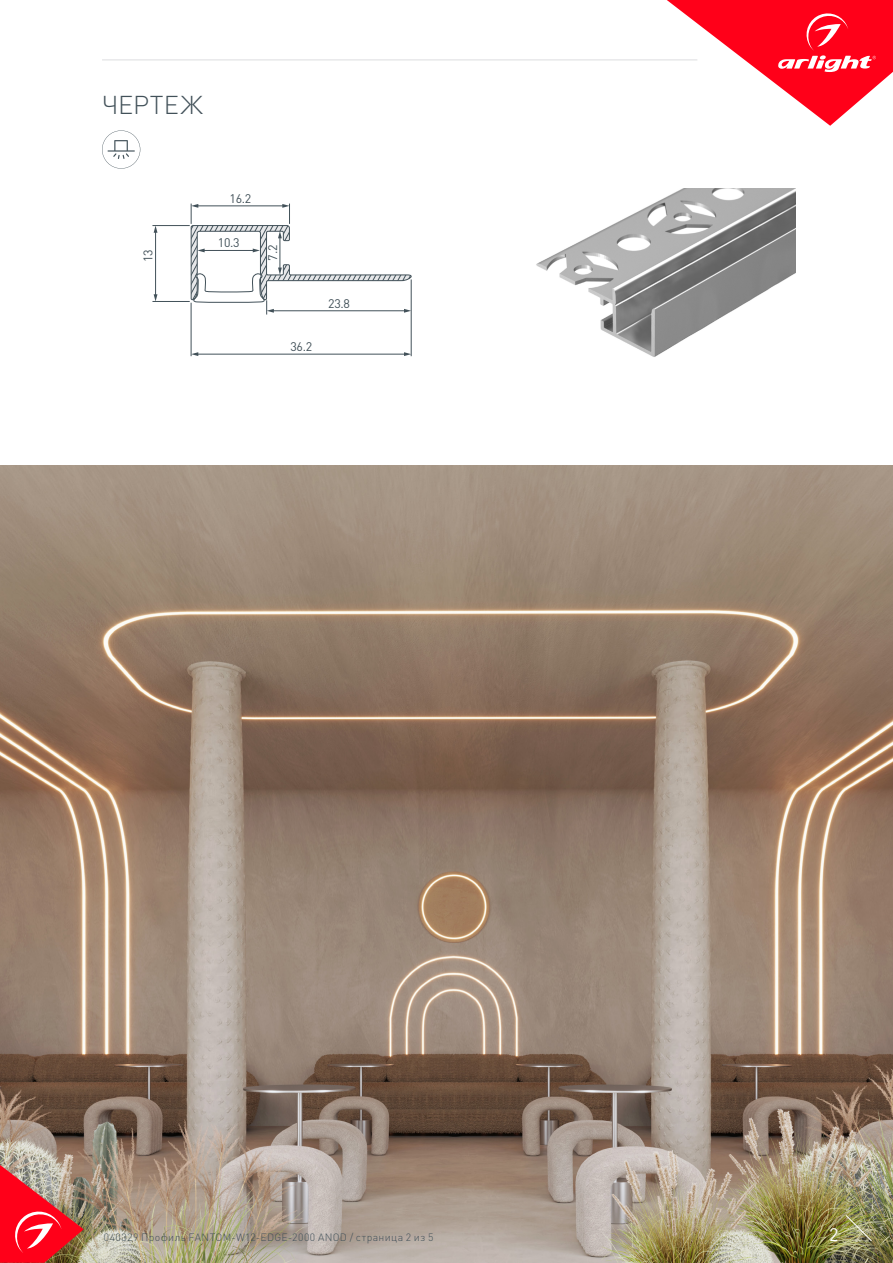
<style>
.page{position:relative;width:893px;height:1263px;background:#fff}
.page>*{position:absolute;margin:0;border:0;box-sizing:border-box;transform-origin:0 0}
.t1{font:300 25.5px "DIN Pro";letter-spacing:.01em;color:#425159}
.t2{font:18px "DIN Pro";color:#fff}
.t3{font:12.45px "DIN Pro";letter-spacing:-.025em;color:#425159}
.t4{font:300 10.5px "DIN Pro";letter-spacing:.04em;color:#425159}
</style>
<div class="page">
<img style="left:0;top:466px;width:893px;height:797px">
<img style="left:0;top:1165px;width:84px;height:98px">
<svg style="left:845px;top:1215px;width:27px;height:26px"></svg>
<svg style="left:667px;top:0;width:226px;height:126px"></svg>
<hr style="left:102px;top:60px;width:595px;height:1px;background:#dcdddf">
<img style="left:536px;top:188px;width:259px;height:169px">
<svg style="left:102px;top:130px;width:38px;height:39px"></svg>
<hr style="left:155px;top:231px;width:1px;height:65px;background:#425159">
<svg style="left:154px;top:226px;width:3px;height:7px"></svg>
<svg style="left:154px;top:294px;width:3px;height:7px"></svg>
<hr style="left:152px;top:225px;width:38px;height:1px;background:#425159">
<hr style="left:152px;top:301px;width:38px;height:1px;background:#425159">
<hr style="left:191px;top:303px;width:1px;height:53px;background:#425159">
<hr style="left:411px;top:279px;width:1px;height:77px;background:#425159">
<hr style="left:197px;top:354px;width:208px;height:1px;background:#425159">
<svg style="left:404px;top:352px;width:7px;height:4px"></svg>
<svg style="left:191px;top:352px;width:7px;height:4px"></svg>
<svg style="left:190px;top:203px;width:222px;height:112px"></svg>
<p class="t1" style="left:102px;top:87px;width:102px">ЧЕРТЕЖ</p>
<p class="t3" style="left:139px;top:262px;width:14px;rotate:-90deg">13</p>
<p class="t3" style="left:230px;top:190px;width:23px">16.2</p>
<p class="t3" style="left:218px;top:234px;width:23px">10.3</p>
<p class="t3" style="left:264px;top:261px;width:17px;rotate:-90deg">7.2</p>
<p class="t3" style="left:290px;top:338px;width:23px">36.2</p>
<p class="t3" style="left:328px;top:295px;width:23px">23.8</p>
<p class="t4" style="left:104px;top:1230px;width:331px">040329 Профиль FANTOM-W12-EDGE-2000 ANOD / страница 2 из 5</p>
<p class="t2" style="left:829px;top:1222px;width:11px">2</p>
</div>
